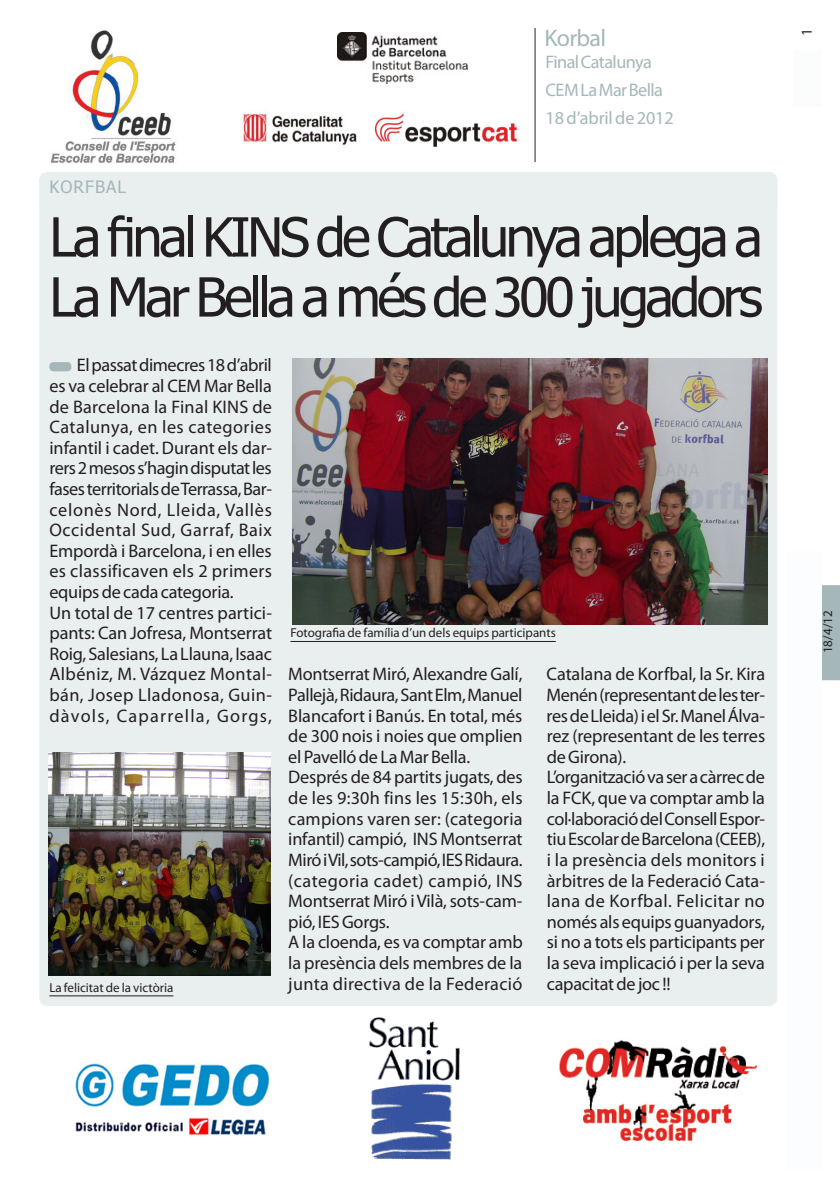
<style>
.page{position:relative;width:840px;height:1191px;background:#fff}
.page>*{position:absolute;margin:0;border:0;box-sizing:border-box;transform-origin:0 0}
.totc_TITULAR-noti-31{font:54px/60px "Tahoma";letter-spacing:-.065em;color:#231f20}
.t1{font:24px "Myriad Pro";letter-spacing:-.03em;color:#a5b7b9}
.totc_TEXT_BASE{font:18.2px/20.6px "Myriad Pro";letter-spacing:-.005em;color:#231f20;text-align:justify}
.t2{font:18.2px "Myriad Pro";letter-spacing:-.03em;color:#a5b7b9}
.t3{font:18.2px "Myriad Pro";letter-spacing:-.01em;color:#a5b7b9}
.totc_EPÍGRAF{font:17px "Tahoma";letter-spacing:.065em;color:#a5b7b9}
.totc_PEU_FOTO{font:13px "Myriad Pro";color:#231f20}
.totc_FRASE_noti-càrr{font:13px "Myriad Pro";color:#231f20}
</style>
<div class="page">
<div style="left:822px;top:585px;width:17px;height:95px;background:#a5b7b9"></div>
<div style="left:39px;top:172px;width:737px;height:834px;background:#e9eeef;border-radius:8px"></div>
<div style="left:49px;top:362px;width:22px;height:9px;background:#a5b7b9;border-radius:4px"></div>
<img style="left:292px;top:358px;width:474px;height:266px">
<hr style="left:290px;top:641px;width:265px;height:1px;background:#231f20">
<hr style="left:534px;top:28px;width:1px;height:134px;background:#231f20">
<div style="left:787px;top:550px;width:34px;height:619px;background:#fbfdfe"></div>
<div style="left:793px;top:50px;width:28px;height:57px;background:#fbfdfc"></div>
<img style="left:52px;top:30px;width:124px;height:133px">
<img style="left:337px;top:32px;width:130px;height:51px">
<img style="left:48px;top:752px;width:222px;height:223px">
<hr style="left:49px;top:995px;width:124px;height:1px;background:#231f20">
<img style="left:75px;top:1063px;width:195px;height:73px">
<img style="left:559px;top:1040px;width:197px;height:101px">
<img style="left:369px;top:1017px;width:91px;height:142px">
<img style="left:243px;top:113px;width:275px;height:34px">
<p class="t1" style="left:544px;top:23px;width:63px">Korbal</p>
<p class="totc_EPÍGRAF" style="left:49px;top:176px;width:73px">korfbal</p>
<p class="t2" style="left:545px;top:50px;width:108px">Final Catalunya</p>
<p class="t2" style="left:545px;top:78px;width:119px">CEM La Mar Bella</p>
<p class="t3" style="left:545px;top:106px;width:129px">1 8 d’abril de 201 2</p>
<p class="totc_TITULAR-noti-31" style="left:49px;top:204px;width:714px">La final KINS de Catalunya aplega a<br>La Mar Bella a més de 300 jugadors</p>
<p class="totc_TEXT_BASE" style="left:49px;top:355px;width:224px;text-indent:28px">El passat dimecres 1 8 d’abril es va celebrar al CEM Mar Bella de Barcelona la Final KINS de Catalunya, en les categories infantil i cadet. Durant els dar&shy;rers 2 mesos s’hagin disputat les fases territorials de Terrassa, Bar&shy;celonès Nord, Lleida, Vallès Occidental Sud, Garraf, Baix Empordà i Barcelona, i en elles es classificaven els 2 primers equips de cada categoria.</p>
<p class="totc_TEXT_BASE" style="left:49px;top:602px;width:224px">Un total de 1 7 centres partici&shy;pants: Can Jofresa, Montserrat Roig, Salesians, La Llauna, Isaac Albéniz, M. Vázquez Montal&shy;bán, Josep Lladonosa, Guin&shy;dàvols, Caparrella, Gorgs,</p>
<p class="totc_PEU_FOTO" style="left:49px;top:979px;width:125px">La felicitat de la victòria</p>
<p class="totc_PEU_FOTO" style="left:290px;top:625px;width:267px">Fotografia de família d’un dels equips participants</p>
<p class="totc_TEXT_BASE" style="left:288px;top:664px;width:236px">Montserrat Miró, Alexandre Galí, Pallejà, Ridaura, Sant Elm, Manuel Blancafort i Banús. En total, més de 300 nois i noies que omplien el Pavelló de La Mar Bella.</p>
<p class="totc_TEXT_BASE" style="left:288px;top:767px;width:236px">Després de 84 partits jugats, des de les 9:30h fins les 1 5:30h, els campions varen ser: (categoria infantil) campió, INS Montserrat Miró i Vil, sots-campió, IES Ridaura. (categoria cadet) campió, INS Montserrat Miró i Vilà, sots-cam&shy;pió, IES Gorgs.</p>
<p class="totc_TEXT_BASE" style="left:288px;top:931px;width:236px">A la cloenda, es va comptar amb la presència dels membres de la junta directiva de la Federació</p>
<p class="totc_TEXT_BASE" style="left:546px;top:664px;width:220px">Catalana de Korfbal, la Sr. Kira Menén (representant de les ter&shy;res de Lleida) i el Sr. Manel Álva&shy;rez (representant de les terres de Girona).</p>
<p class="totc_TEXT_BASE" style="left:546px;top:767px;width:220px">L’organització va ser a càrrec de la FCK, que va comptar amb la col·laboració del Consell Espor&shy;tiu Escolar de Barcelona (CEEB), i la presència dels monitors i àrbitres de la Federació Cata&shy;lana de Korfbal. Felicitar no només als equips guanyadors, si no a tots els participants per la seva implicació i per la seva capacitat de joc !!</p>
<p class="totc_FRASE_noti-càrr" style="left:819px;top:653px;width:44px;rotate:-90deg">1 8/4/1 2</p>
</div>
